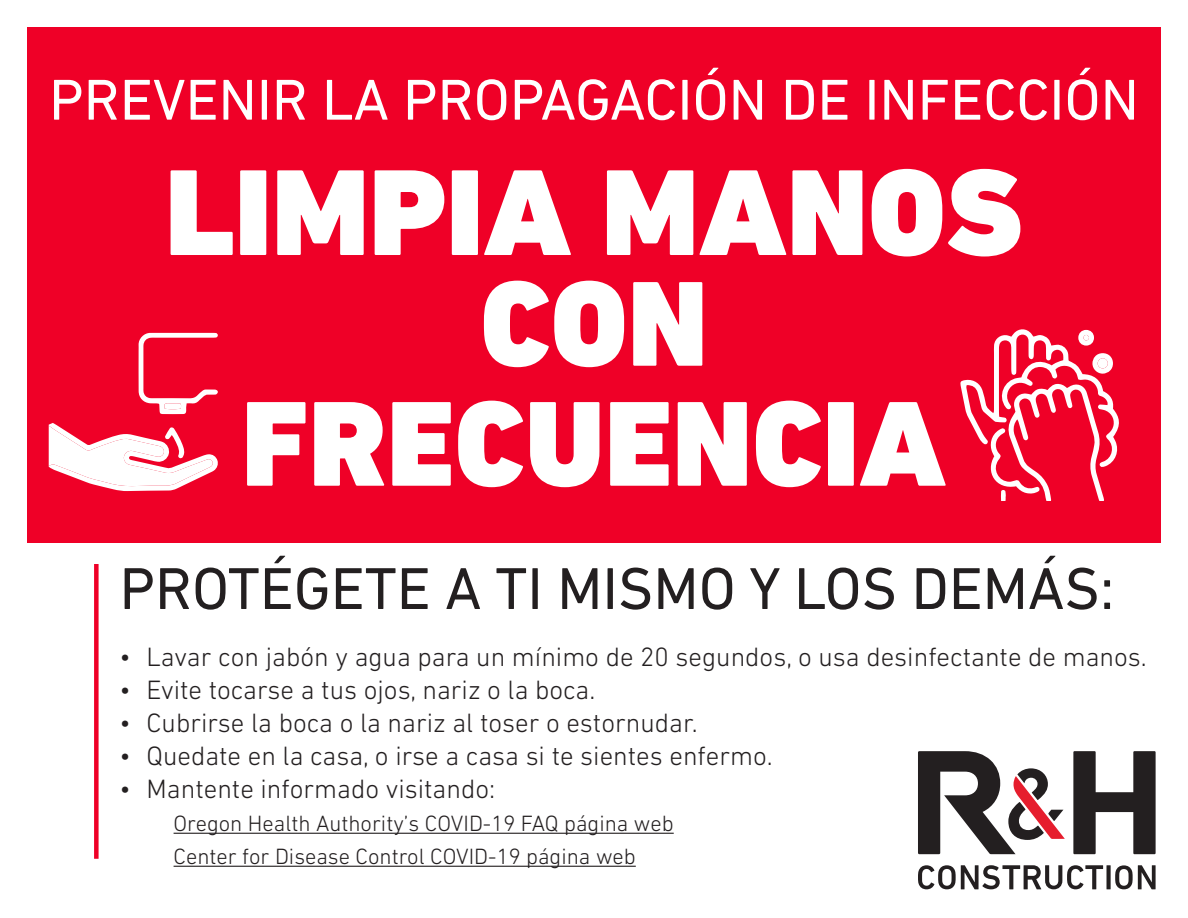
<style>
.page{position:relative;width:1188px;height:918px;background:#fff}
.page>*{position:absolute;margin:0;border:0;box-sizing:border-box;transform-origin:0 0}
.t1{font:900 124.5px "DIN Next LT Pro";color:#fff}
.t2{font:900 123px/120px "DIN Next LT Pro";color:#fff;text-align:center}
.t3{font:60px "DIN Next LT Pro";color:#231f20}
.t4{font:58.5px "DIN Next LT Pro";color:#fff}
.t5{font:300 27px "DIN Next LT Pro";color:#231f20}
.t6{font:300 22.5px "DIN Next LT Pro";color:#231f20}
</style>
<div class="page">
<div style="left:27px;top:27px;width:1134px;height:515px;background:#ef0027"></div>
<svg style="left:1073px;top:751px;width:83px;height:103px"></svg>
<svg style="left:918px;top:751px;width:147px;height:103px"></svg>
<svg style="left:918px;top:865px;width:185px;height:24px"></svg>
<svg style="left:1107px;top:865px;width:4px;height:24px"></svg>
<svg style="left:1115px;top:865px;width:41px;height:24px"></svg>
<svg style="left:49px;top:423px;width:169px;height:68px"></svg>
<svg style="left:138px;top:333px;width:80px;height:81px"></svg>
<svg style="left:960px;top:329px;width:159px;height:172px"></svg>
<hr style="left:174px;top:833px;width:500px;height:1px;background:#231f20">
<hr style="left:174px;top:866px;width:462px;height:1px;background:#231f20">
<div style="left:94px;top:564px;width:5px;height:295px;background:#ef0027"></div>
<p class="t4" style="left:49px;top:66px;width:1091px">PREVENIR LA PROPAGACIÓN DE INFECCIÓN</p>
<p class="t1" style="left:165px;top:138px;width:859px">LIMPIA MANOS</p>
<p class="t2" style="left:242px;top:264px;width:706px">CON<br>FRECUENCIA</p>
<p class="t3" style="left:120px;top:554px;width:996px">PROTÉGETE A TI MISMO Y LOS DEMÁS:</p>
<p class="t5" style="left:120px;top:641px;width:1029px">• Lavar con jabón y agua para un mínimo de 20 segundos, o usa desinfectante de manos.</p>
<p class="t5" style="left:120px;top:674px;width:477px">• Evite tocarse a tus ojos, nariz o la boca.</p>
<p class="t5" style="left:120px;top:707px;width:580px">• Cubrirse la boca o la nariz al toser o estornudar.</p>
<p class="t5" style="left:120px;top:740px;width:655px">• Quedate en la casa, o irse a casa si te sientes enfermo.</p>
<p class="t5" style="left:120px;top:773px;width:377px">• Mantente informado visitando:</p>
<p class="t6" style="left:174px;top:810px;width:502px">Oregon Health Authority’s COVID-19 FAQ página web</p>
<p class="t6" style="left:174px;top:843px;width:464px">Center for Disease Control COVID-19 página web</p>
</div>
